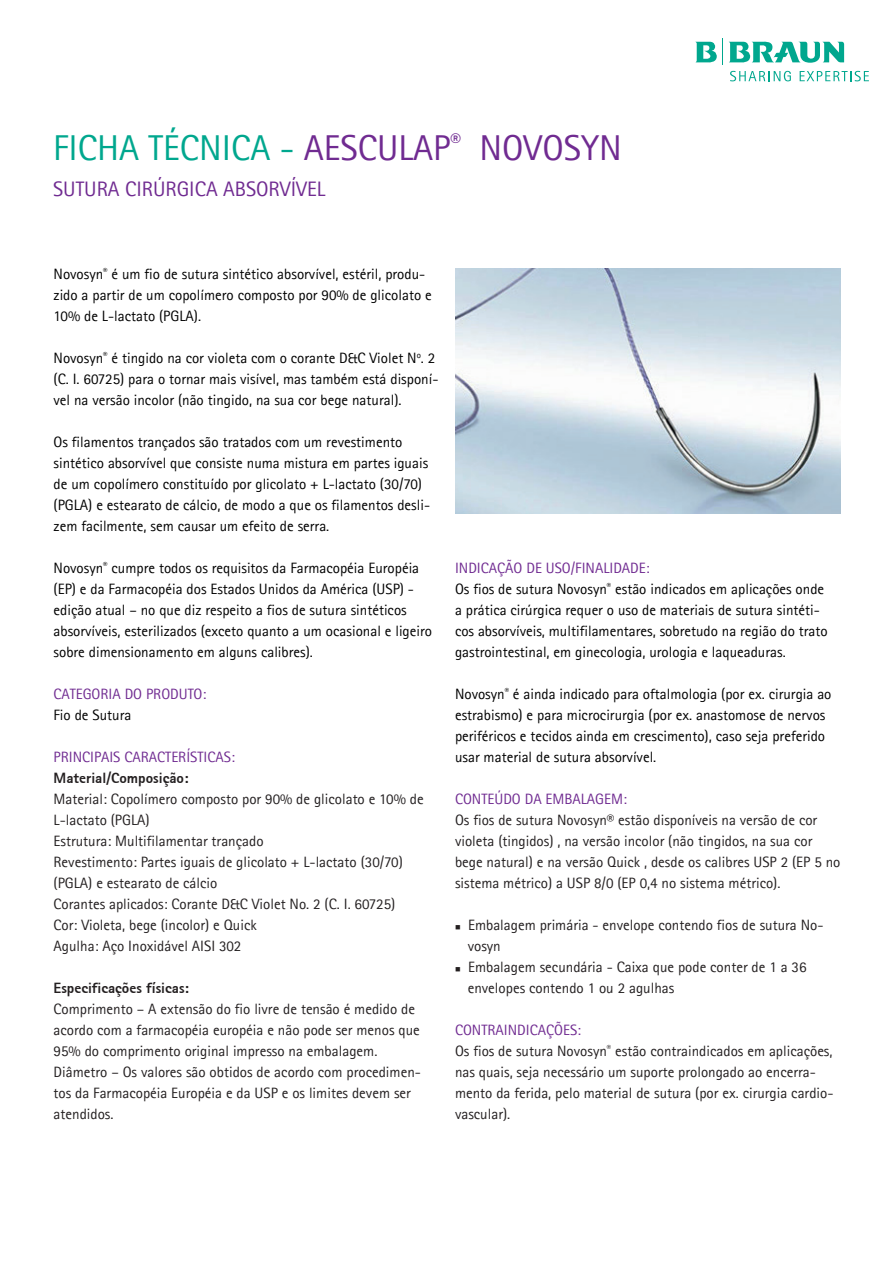
<style>
.page{position:relative;width:893px;height:1263px;background:#fff}
.page>*{position:absolute;margin:0;border:0;box-sizing:border-box;transform-origin:0 0}
.t1{font:36px "Rotis Sans Serif";color:#702b91}
.t2{font:21px "Rotis Sans Serif";color:#702b91}
.t3{font:15px/21px "Rotis Sans Serif";color:#000}
.t4{font:15px/21px "Rotis Sans Serif";color:#231f20}
.t5{font:15px "Rotis Sans Serif";color:#702b91}
.t6{font:700 15px "Rotis Sans Serif";color:#231f20}
.s1{color:#00a78e}
.s2{color:#702b91}
</style>
<div class="page">
<img style="left:455px;top:269px;width:386px;height:245px">
<svg style="left:730px;top:71px;width:61px;height:10px"></svg>
<svg style="left:800px;top:71px;width:69px;height:10px"></svg>
<svg style="left:729px;top:41px;width:115px;height:22px"></svg>
<svg style="left:695px;top:39px;width:28px;height:26px"></svg>
<h1 class="t1" style="left:53px;top:126px;width:570px"><span class="s1">FICHA TÉCNICA -</span> AESCULAP<sup>®</sup> NOVOSYN</h1>
<h2 class="t2" style="left:53px;top:177px;width:274px">SUTURA CIRÚRGICA ABSORVÍVEL</h2>
<p class="t3" style="left:54px;top:263px;width:380px">Novosyn<sup>®</sup> é um fio de sutura sintético absorvível, estéril, produ&shy;zido a partir de um copolímero composto por 90% de glicolato e<br>10% de L-lactato (PGLA).</p>
<p class="t3" style="left:54px;top:347px;width:386px">Novosyn<sup>®</sup> é tingido na cor violeta com o corante D&amp;C Violet N<sup>o</sup>. 2 (C. I. 60725) para o tornar mais visível, mas também está disponí&shy;vel na versão incolor (não tingido, na sua cor bege natural).</p>
<p class="t3" style="left:54px;top:431px;width:378px">Os filamentos trançados são tratados com um revestimento sintético absorvível que consiste numa mistura em partes iguais de um copolímero constituído por glicolato + L-lactato (30/70) (PGLA) e estearato de cálcio, de modo a que os filamentos desli&shy;zem facilmente, sem causar um efeito de serra.</p>
<p class="t3" style="left:54px;top:557px;width:380px">Novosyn<sup>®</sup> cumpre todos os requisitos da Farmacopéia Européia (EP) e da Farmacopéia dos Estados Unidos da América (USP) - edição atual – no que diz respeito a fios de sutura sintéticos absorvíveis, esterilizados (exceto quanto a um ocasional e ligeiro sobre dimensionamento em alguns calibres).</p>
<p class="t5" style="left:54px;top:685px;width:154px">CATEGORIA DO PRODUTO:</p>
<p class="t3" style="left:54px;top:704px;width:79px">Fio de Sutura</p>
<p class="t5" style="left:54px;top:748px;width:183px">PRINCIPAIS CARACTERÍSTICAS:</p>
<p class="t6" style="left:54px;top:768px;width:136px">Material/Composição:</p>
<p class="t4" style="left:54px;top:788px;width:372px">Material: Copolímero composto por 90% de glicolato e 10% de L-lactato (PGLA)<br>Estrutura: Multifilamentar trançado<br>Revestimento: Partes iguais de glicolato + L-lactato (30/70) (PGLA) e estearato de cálcio<br>Corantes aplicados: Corante D&amp;C Violet No. 2 (C. I. 60725)<br>Cor: Violeta, bege (incolor) e Quick<br>Agulha: Aço Inoxidável AISI 302</p>
<p class="t6" style="left:54px;top:978px;width:137px">Especificações físicas:</p>
<p class="t4" style="left:54px;top:998px;width:369px">Comprimento – A extensão do fio livre de tensão é medido de acordo com a farmacopéia européia e não pode ser menos que 95% do comprimento original impresso na embalagem.<br>Diâmetro – Os valores são obtidos de acordo com procedimen&shy;tos da Farmacopéia Européia e da USP e os limites devem ser atendidos.</p>
<p class="t3" style="left:455px;top:557px;width:374px"><span class="s2">INDICAÇÃO DE USO/FINALIDADE:<br></span>Os fios de sutura Novosyn<sup>®</sup> estão indicados em aplicações onde a prática cirúrgica requer o uso de materiais de sutura sintéti&shy;cos absorvíveis, multifilamentares, sobretudo na região do trato gastrointestinal, em ginecologia, urologia e laqueaduras.</p>
<p class="t3" style="left:455px;top:683px;width:378px">Novosyn<sup>®</sup> é ainda indicado para oftalmologia (por ex. cirurgia ao estrabismo) e para microcirurgia (por ex. anastomose de nervos periféricos e tecidos ainda em crescimento), caso seja preferido usar material de sutura absorvível.</p>
<p class="t5" style="left:455px;top:790px;width:173px">CONTEÚDO DA EMBALAGEM:</p>
<p class="t4" style="left:455px;top:809px;width:387px">Os fios de sutura Novosyn® estão disponíveis na versão de cor violeta (tingidos) , na versão incolor (não tingidos, na sua cor bege natural) e na versão Quick , desde os calibres USP 2 (EP 5 no sistema métrico) a USP 8/0 (EP 0,4 no sistema métrico).</p>
<p class="t4" style="left:468px;top:914px;width:357px;text-indent:-13px">■ Embalagem primária - envelope contendo fios de sutura No&shy;vosyn</p>
<p class="t4" style="left:468px;top:956px;width:340px;text-indent:-13px">■ Embalagem secundária - Caixa que pode conter de 1 a 36 envelopes contendo 1 ou 2 agulhas</p>
<p class="t4" style="left:455px;top:1019px;width:380px"><span class="s2">CONTRAINDICAÇÕES:<br></span>Os fios de sutura Novosyn<sup>®</sup> estão contraindicados em aplicações, nas quais, seja necessário um suporte prolongado ao encerra&shy;mento da ferida, pelo material de sutura (por ex. cirurgia cardio&shy;vascular).</p>
</div>
